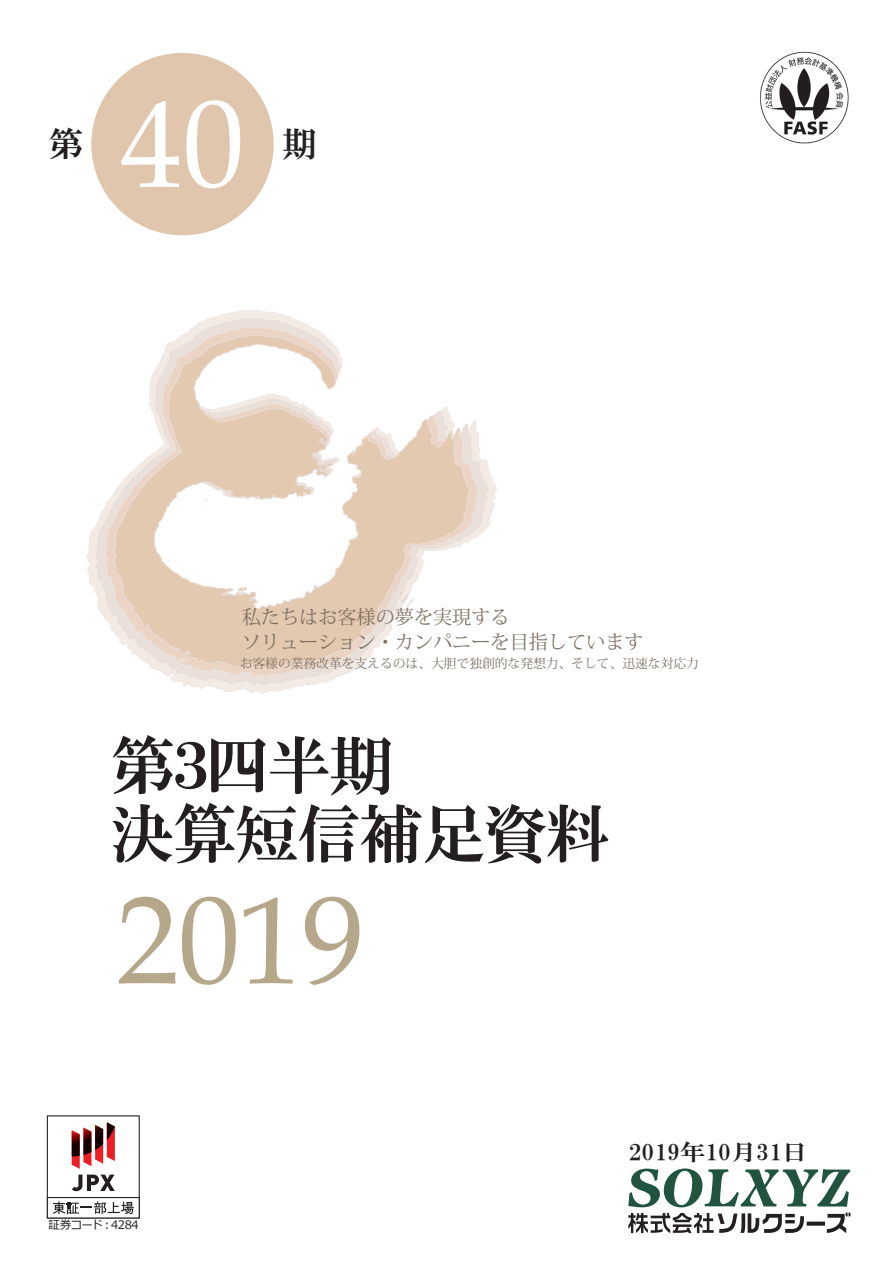
<style>
.page{position:relative;width:893px;height:1263px;background:#fff}
.page>*{position:absolute;margin:0;border:0;box-sizing:border-box;transform-origin:0 0}
.t1{font:123.3px "Book Antiqua";color:#b5a78a}
.t2{font:123.3px "Book Antiqua";color:#fff}
.t3{font:63.75px/68.1px "HGP Mincho E";letter-spacing:-.025em;color:#231f20}
.t4{font:34.05px "HGP Mincho E";color:#231f20}
.t5{font:22.35px "HGP Mincho E";color:#231f20;scale:1.12 1}
.t6{font:19.2px/24.5px "Koz Min Pr 6 N";color:#7c7062}
.t7{font:12.75px "Koz Min Pr 6 N";color:#7c7062}
.t8{font:11.7px "Meiryo";letter-spacing:-.045em;color:#231f20}
</style>
<div class="page">
<div style="left:91px;top:53px;width:183px;height:182px;background:#dfc6ad;border-radius:50%"></div>
<svg style="left:628px;top:1213px;width:222px;height:20px"></svg>
<div style="left:47px;top:1115px;width:93px;height:103px;border:1px solid #231f20"></div>
<div style="left:47px;top:1197px;width:93px;height:21px;border:1px solid #231f20"></div>
<svg style="left:72px;top:1122px;width:43px;height:69px"></svg>
<svg style="left:53px;top:1201px;width:81px;height:13px"></svg>
<img style="left:760px;top:51px;width:89px;height:93px">
<svg style="left:628px;top:1168px;width:222px;height:39px"></svg>
<svg style="left:87px;top:310px;width:410px;height:383px"></svg>
<svg style="left:96px;top:318px;width:392px;height:367px"></svg>
<svg style="left:105px;top:327px;width:374px;height:350px"></svg>
<svg style="left:113px;top:335px;width:357px;height:334px"></svg>
<svg style="left:230px;top:587px;width:17px;height:18px"></svg>
<svg style="left:386px;top:586px;width:28px;height:33px"></svg>
<h3 class="t4" style="left:49px;top:127px;width:36px">第</h3>
<h1 class="t2" style="left:121px;top:59px;width:125px">40</h1>
<h3 class="t4" style="left:282px;top:127px;width:36px">期</h3>
<h3 class="t6" style="left:242px;top:605px;width:403px">私たちはお客様の夢を実現する<br>ソリューション・カンパニーを目指しています</h3>
<p class="t7" style="left:240px;top:656px;width:461px">お客様の業務改革を支えるのは、大胆で独創的な発想力、そして、迅速な対応力</p>
<h2 class="t3" style="left:111px;top:731px;width:501px">第３四半期<br>決算短信補足資料</h2>
<h1 class="t1" style="left:116px;top:855px;width:248px">2019</h1>
<h3 class="t5" style="left:628px;top:1141px;width:161px">2019年10月31日</h3>
<p class="t8" style="left:49px;top:1217px;width:92px">証券コード：4284</p>
</div>
